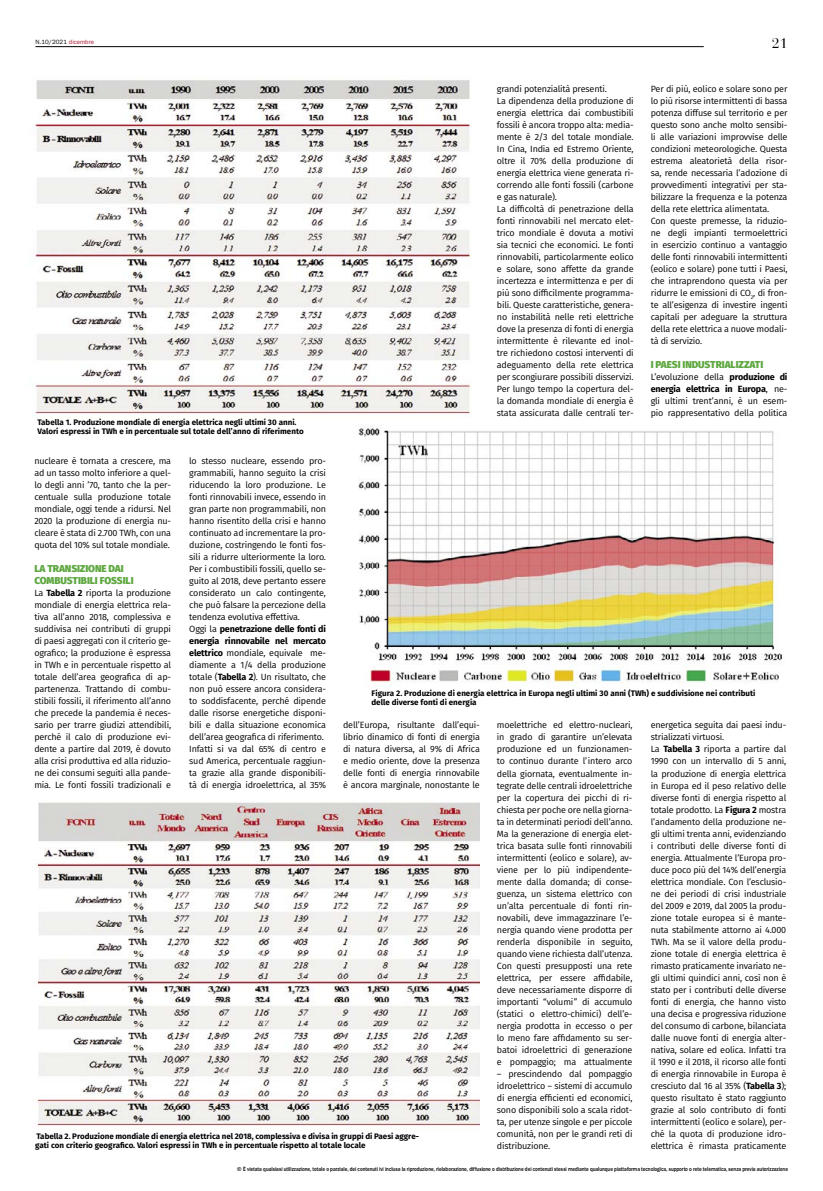
<style>
.page{position:relative;width:823px;height:1191px;background:#fff}
.page>*{position:absolute;margin:0;border:0;box-sizing:border-box;transform-origin:0 0}
.t1{font:14px "Bauer Bodoni Std";color:#000}
.t2{font:800 10px/12px "Fira Sans";letter-spacing:-.01em;color:#5fa841}
.t3{font:9px/12px "Fira Sans";letter-spacing:-.02em;color:#000;text-align:justify}
.t4{font:700 8px/9px "Fira Sans";color:#000}
.t5{font:6.2px "ITC Franklin Gothic Std";color:#000}
.t6{font:500 6px "Franklin Gothic";letter-spacing:-.01em;color:#000}
.s1{color:#a9132a}
.s2{font-weight:700}
</style>
<div class="page">
<hr style="left:35px;top:46px;width:668px;height:1px;background:#000">
<img style="left:32px;top:80px;width:439px;height:337px">
<img style="left:36px;top:801px;width:443px;height:326px">
<img style="left:358px;top:427px;width:424px;height:261px">
<p class="t5" style="left:35px;top:38px;width:60px">N.10/2021 <span class="s1">dicembre</span></p>
<p class="t4" style="left:38px;top:417px;width:267px">Tabella 1. Produzione mondiale di energia elettrica negli ultimi 30 anni.<br>Valori espressi in TWh e in percentuale sul totale dell’anno di riferimento</p>
<h1 class="t1" style="left:771px;top:35px;width:17px">21</h1>
<p class="t3" style="left:496px;top:83px;width:138px;text-align:left">grandi potenzialità presenti.<br>La dipendenza della produzione di energia elettrica dai combustibili fossili è ancora troppo alta: media&shy;mente è 2/3 del totale mondiale.<br>In Cina, India ed Estremo Oriente, oltre il 70% della produzione di energia elettrica viene generata ri&shy;correndo alle fonti fossili (carbone e gas naturale).<br>La difficoltà di penetrazione della fonti rinnovabili nel mercato elet&shy;trico mondiale è dovuta a motivi sia tecnici che economici. Le fonti rinnovabili, particolarmente eolico e solare, sono affette da grande incertezza e intermittenza e per di più sono difficilmente programma&shy;bili. Queste caratteristiche, genera&shy;no instabilità nelle reti elettriche dove la presenza di fonti di energia intermittente è rilevante ed inol&shy;tre richiedono costosi interventi di adeguamento della rete elettrica per scongiurare possibili disservizi.<br>Per lungo tempo la copertura del&shy;la domanda mondiale di energia è stata assicurata dalle centrali ter-</p>
<p class="t3" style="left:650px;top:83px;width:138px;text-align:left">Per di più, eolico e solare sono per lo più risorse intermittenti di bassa potenza diffuse sul territorio e per questo sono anche molto sensibi&shy;li alle variazioni improvvise delle condizioni meteorologiche. Questa estrema aleatorietà della risor&shy;sa, rende necessaria l’adozione di provvedimenti integrativi per sta&shy;bilizzare la frequenza e la potenza della rete elettrica alimentata.<br>Con queste premesse, la riduzio&shy;ne degli impianti termoelettrici in esercizio continuo a vantaggio delle fonti rinnovabili intermittenti (eolico e solare) pone tutti i Paesi, che intraprendono questa via per ridurre le emissioni di CO<sub>2</sub>, di fron&shy;te all’esigenza di investire ingenti capitali per adeguare la struttura della rete elettrica a nuove modali&shy;tà di servizio.</p>
<p class="t2" style="left:650px;top:358px;width:114px">I PAESI INDUSTRIALIZZATI</p>
<p class="t3" style="left:650px;top:371px;width:138px">L’evoluzione della <span class="s2">produzione di energia elettrica in Europa</span>, ne&shy;gli ultimi trent’anni, è un esem&shy;pio rappresentativo della politica</p>
<p class="t3" style="left:34px;top:455px;width:138px">nucleare è tornata a crescere, ma ad un tasso molto inferiore a quel&shy;lo degli anni ’70, tanto che la per&shy;centuale sulla produzione totale mondiale, oggi tende a ridursi. Nel 2020 la produzione di energia nu&shy;cleare è stata di 2.700 TWh, con una quota del 10% sul totale mondiale.</p>
<p class="t2" style="left:34px;top:562px;width:101px">LA TRANSIZIONE DAI<br>COMBUSTIBILI FOSSILI</p>
<p class="t3" style="left:34px;top:587px;width:138px">La <span class="s2">Tabella 2</span> riporta la produzione mondiale di energia elettrica rela&shy;tiva all’anno 2018, complessiva e suddivisa nei contributi di gruppi di paesi aggregati con il criterio ge&shy;ografico; la produzione è espressa in TWh e in percentuale rispetto al totale dell’area geografica di ap&shy;partenenza. Trattando di combu&shy;stibili fossili, il riferimento all’anno che precede la pandemia è neces&shy;sario per trarre giudizi attendibili, perché il calo di produzione evi&shy;dente a partire dal 2019, è dovuto alla crisi produttiva ed alla riduzio&shy;ne dei consumi seguiti alla pande&shy;mia. Le fonti fossili tradizionali e</p>
<p class="t3" style="left:189px;top:455px;width:138px;text-align:left">lo stesso nucleare, essendo pro&shy;grammabili, hanno seguito la crisi riducendo la loro produzione. Le fonti rinnovabili invece, essendo in gran parte non programmabili, non hanno risentito della crisi e hanno continuato ad incrementare la pro&shy;duzione, costringendo le fonti fos&shy;sili a ridurre ulteriormente la loro.<br>Per i combustibili fossili, quello se&shy;guito al 2018, deve pertanto essere considerato un calo contingente, che può falsare la percezione della tendenza evolutiva effettiva.<br>Oggi la <span class="s2">penetrazione delle fonti di energia rinnovabile nel mercato elettrico</span> mondiale, equivale me&shy;diamente a 1/4 della produzione totale (<span class="s2">Tabella 2</span>). Un risultato, che non può essere ancora considera&shy;to soddisfacente, perché dipende dalle risorse energetiche disponi&shy;bili e dalla situazione economica dell’area geografica di riferimento.<br>Infatti si va dal 65% di centro e sud America, percentuale raggiun&shy;ta grazie alla grande disponibili&shy;tà di energia idroelettrica, al 35%</p>
<p class="t4" style="left:371px;top:688px;width:385px">Figura 2. Produzione di energia elettrica in Europa negli ultimi 30 anni (TWh) e suddivisione nei contributi delle diverse fonti di energia</p>
<p class="t3" style="left:650px;top:719px;width:137px;text-align:left">energetica seguita dai paesi indu&shy;strializzati virtuosi.<br>La <span class="s2">Tabella 3</span> riporta a partire dal 1990 con un intervallo di 5 anni, la produzione di energia elettrica in Europa ed il peso relativo delle diverse fonti di energia rispetto al totale prodotto. La <span class="s2">Figura 2</span> mostra l’andamento della produzione ne&shy;gli ultimi trenta anni, evidenziando i contributi delle diverse fonti di energia. Attualmente l’Europa pro&shy;duce poco più del 14% dell’energia elettrica mondiale. Con l’esclusio&shy;ne dei periodi di crisi industriale del 2009 e 2019, dal 2005 la produ&shy;zione totale europea si è mante&shy;nuta stabilmente attorno ai 4.000<br>TWh. Ma se il valore della produ&shy;zione totale di energia elettrica è rimasto praticamente invariato ne&shy;gli ultimi quindici anni, così non è stato per i contributi delle diverse fonti di energia, che hanno visto una decisa e progressiva riduzione del consumo di carbone, bilanciata dalle nuove fonti di energia alter&shy;nativa, solare ed eolica. Infatti tra il 1990 e il 2018, il ricorso alle fonti di energia rinnovabile in Europa è cresciuto dal 16 al 35% (<span class="s2">Tabella 3</span>); questo risultato è stato raggiunto grazie al solo contributo di fonti intermittenti (eolico e solare), per&shy;ché la quota di produzione idro&shy;elettrica è rimasta praticamente</p>
<p class="t3" style="left:343px;top:719px;width:138px">dell’Europa, risultante dall’equi&shy;librio dinamico di fonti di energia di natura diversa, al 9% di Africa e medio oriente, dove la presenza delle fonti di energia rinnovabile è ancora marginale, nonostante le</p>
<p class="t3" style="left:496px;top:719px;width:137px">moelettriche ed elettro-nucleari, in grado di garantire un’elevata produzione ed un funzionamen&shy;to continuo durante l’intero arco della giornata, eventualmente in&shy;tegrate delle centrali idroelettriche per la copertura dei picchi di ri&shy;chiesta per poche ore nella giorna&shy;ta in determinati periodi dell’anno.<br>Ma la generazione di energia elet&shy;trica basata sulle fonti rinnovabili intermittenti (eolico e solare), av&shy;viene per lo più indipendente&shy;mente dalla domanda; di conse&shy;guenza, un sistema elettrico con un’alta percentuale di fonti rin&shy;novabili, deve immagazzinare l’e&shy;nergia quando viene prodotta per renderla disponibile in seguito, quando viene richiesta dall’utenza.<br>Con questi presupposti una rete elettrica, per essere affidabile, deve necessariamente disporre di importanti “volumi” di accumulo (statici o elettro-chimici) dell’e&shy;nergia prodotta in eccesso o per lo meno fare affidamento su ser&shy;batoi idroelettrici di generazione e pompaggio; ma attualmente</p>
<p class="t3" style="left:496px;top:1067px;width:137px">– prescindendo dal pompaggio idroelettrico – sistemi di accumulo di energia efficienti ed economici, sono disponibili solo a scala ridot&shy;ta, per utenze singole e per piccole comunità, non per le grandi reti di distribuzione.</p>
<p class="t4" style="left:35px;top:1131px;width:385px">Tabella 2. Produzione mondiale di energia elettrica nel 2018, complessiva e divisa in gruppi di Paesi aggre&shy;gati con criterio geografico. Valori espressi in TWh e in percentuale rispetto al totale locale</p>
<p class="t6" style="left:237px;top:1166px;width:552px">© È vietata qualsiasi utilizzazione, totale o parziale, dei contenuti ivi inclusa la riproduzione, rielaborazione, diffusione o distribuzione dei contenuti stessi mediante qualunque piattaforma tecnologica, supporto o rete telematica, senza previa autorizzazione</p>
</div>
